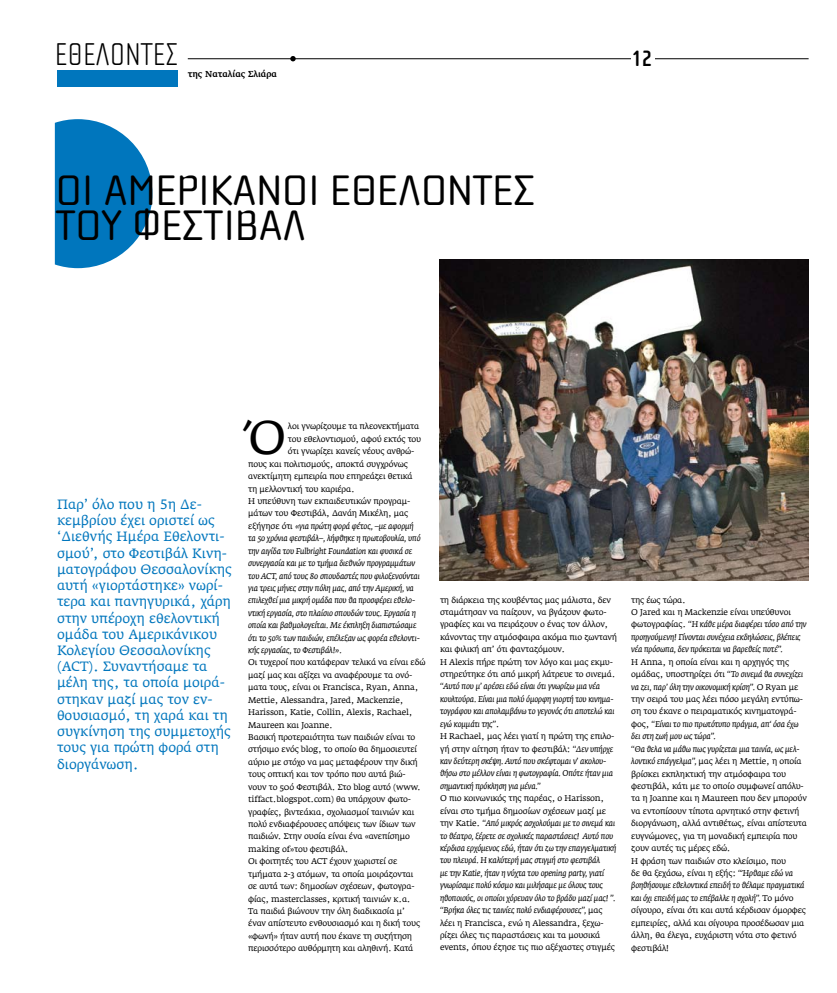
<style>
.page{position:relative;width:837px;height:993px;background:#fff}
.page>*{position:absolute;margin:0;border:0;box-sizing:border-box;transform-origin:0 0}
.t1{font:46.8px "Fedra Serif AGR";color:#000}
.t2{font:43.9px/35px "Cholla Wide OS Gr";color:#000}
.t3{font:100 32.5px "Cholla Sans Gr";color:#000}
.t4{font:700 22.9px "Cholla Sans Gr";color:#000}
.t5{font:13.4px/16.2px "Fedra Serif AGR";color:#0076bd}
.t6{font:500 8.6px "Fedra Serif AGR";color:#000}
.t7{font:8.3px/12.4px "Fedra Serif AGR";letter-spacing:-.02em;color:#000}
.t8{font:italic 8.3px/12.4px "Fedra Serif AGR";letter-spacing:-.02em;color:#000}
.s1{font-family:"Fedra Serif AGR Book TF"}
.s2{font-style:normal}
.s3{font-style:italic}
</style>
<div class="page">
<img style="left:439px;top:259px;width:369px;height:321px">
<svg style="left:55px;top:119px;width:97px;height:149px"></svg>
<div style="left:57px;top:71px;width:120px;height:16px;background:#0076bd"></div>
<hr style="left:188px;top:59px;width:620px;height:1px;background:#000">
<div style="left:631px;top:48px;width:24px;height:18px;background:#fff"></div>
<svg style="left:290px;top:56px;width:5px;height:5px"></svg>
<h3 class="t3" style="left:55px;top:36px;width:124px">ΕΘΕΛΟΝΤΕΣ</h3>
<p class="t6" style="left:188px;top:69px;width:91px">της Ναταλίας Σλιάρα</p>
<h2 class="t2" style="left:56px;top:174px;width:480px">ΟΙ ΑΜΕΡΙΚΑΝΟΙ ΕΘΕΛΟΝΤΕΣ<br>ΤΟΥ ΦΕΣΤΙΒΑΛ</h2>
<h3 class="t4" style="left:631px;top:45px;width:22px">12</h3>
<p class="t5" style="left:57px;top:496px;width:176px">Παρ’ όλο που η <span class="s1">5</span>η Δε&shy;κεμβρίου έχει οριστεί ως ‘Διεθνής Ημέρα Εθελοντι&shy;σμού’, στο Φεστιβάλ Κινη&shy;ματογράφου Θεσσαλονίκης αυτή «γιορτάστηκε» νωρί&shy;τερα και πανηγυρικά, χάρη στην υπέροχη εθελοντική ομάδα του Αμερικάνικου<br>Κολεγίου Θεσσαλονίκης (ACT). Συναντήσαμε τα μέλη της, τα οποία μοιρά&shy;στηκαν μαζί μας τον εν&shy;θουσιασμό, τη χαρά και τη συγκίνηση της συμμετοχής τους για πρώτη φορά στη διοργάνωση.</p>
<h1 class="t1" style="left:248px;top:411px;width:40px">Ό</h1>
<p class="t7" style="left:288px;top:420px;width:133px">λοι γνωρίζουμε τα πλεονεκτήματα</p>
<p class="t7" style="left:288px;top:433px;width:135px">του εθελοντισμού, αφού εκτός του</p>
<p class="t7" style="left:288px;top:445px;width:128px">ότι γνωρίζει κανείς νέους ανθρώ-</p>
<p class="t7" style="left:248px;top:458px;width:161px">πους και πολιτισμούς, αποκτά συγχρόνως</p>
<p class="t7" style="left:248px;top:470px;width:166px">ανεκτίμητη εμπειρία που επηρεάζει θετικά</p>
<p class="t7" style="left:248px;top:482px;width:108px">τη μελλοντική του καριέρα.</p>
<p class="t7" style="left:248px;top:495px;width:163px">Η υπεύθυνη των εκπαιδευτικών προγραμ-</p>
<p class="t7" style="left:248px;top:507px;width:162px">μάτων του Φεστιβάλ, Δανάη Μικέλη, μας</p>
<p class="t8" style="left:248px;top:520px;width:167px"><span class="s2">εξήγησε ότι</span> «για πρώτη φορά φέτος, –με αφορμή</p>
<p class="t8" style="left:248px;top:532px;width:174px">τα 50 χρόνια φεστιβάλ–, λήφθηκε η πρωτοβουλία, υπό</p>
<p class="t8" style="left:248px;top:544px;width:165px">την αιγίδα του Fulbright Foundation και φυσικά σε</p>
<p class="t8" style="left:248px;top:557px;width:169px">συνεργασία και με το τμήμα διεθνών προγραμμάτων</p>
<p class="t8" style="left:248px;top:569px;width:173px">του ACT, από τους 80 σπουδαστές που φιλοξενούνται</p>
<p class="t8" style="left:248px;top:582px;width:167px">για τρεις μήνες στην πόλη μας, από την Αμερική, να</p>
<p class="t8" style="left:248px;top:594px;width:168px">επιλεχθεί μια μικρή ομάδα που θα προσφέρει εθελο-</p>
<p class="t8" style="left:248px;top:606px;width:169px">ντική εργασία, στο πλαίσιο σπουδών τους. Εργασία η</p>
<p class="t8" style="left:248px;top:619px;width:170px">οποία και βαθμολογείται. Με έκπληξη διαπιστώσαμε</p>
<p class="t8" style="left:248px;top:631px;width:173px">ότι το 50% των παιδιών, επέλεξαν ως φορέα εθελοντι-</p>
<p class="t8" style="left:248px;top:644px;width:95px">κής εργασίας, το Φεστιβάλ!».</p>
<p class="t7" style="left:248px;top:656px;width:179px">Οι τυχεροί που κατάφεραν τελικά να είναι εδώ μαζί μας και αξίζει να αναφέρουμε τα ονό&shy;ματα τους, είναι οι Francisca, Ryan, Anna, Mettie, Alessandra, Jared, Mackenzie, Harisson, Katie, Collin, Alexis, Rachael, Maureen και Joanne.<br>Βασική προτεραιότητα των παιδιών είναι το στήσιμο ενός blog, το οποίο θα δημοσιευτεί αύριο με στόχο να μας μεταφέρουν την δική τους οπτική και τον τρόπο που αυτά βιώ&shy;νουν το 50ό Φεστιβάλ. Στο blog αυτό (www. tiffact.blogspot.com) θα υπάρχουν φωτο&shy;γραφίες, βιντεάκια, σχολιασμοί ταινιών και πολύ ενδιαφέρουσες απόψεις των ίδιων των παιδιών. Στην ουσία είναι ένα «ανεπίσημο making of»του φεστιβάλ.<br>Οι φοιτητές του ACT έχουν χωριστεί σε τμήματα 2-3 ατόμων, τα οποία μοιράζονται<br>σε αυτά των: δημοσίων σχέσεων, φωτογρα&shy;φίας, masterclasses, κριτική ταινιών κ.α.<br>Τα παιδιά βιώνουν την όλη διαδικασία μ’<br>έναν απίστευτο ενθουσιασμό και η δική τους «φωνή» ήταν αυτή που έκανε τη συζήτηση περισσότερο αυθόρμητη και αληθινή. Κατά</p>
<p class="t7" style="left:440px;top:593px;width:179px">τη διάρκεια της κουβέντας μας μάλιστα, δεν σταμάτησαν να παίζουν, να βγάζουν φωτο&shy;γραφίες και να πειράζουν ο ένας τον άλλον, κάνοντας την ατμόσφαιρα ακόμα πιο ζωντανή και φιλική απ’ ότι φανταζόμουν.<br>Η Alexis πήρε πρώτη τον λόγο και μας εκμυ&shy;στηρεύτηκε ότι από μικρή λάτρευε το σινεμά.</p>
<p class="t8" style="left:440px;top:680px;width:176px">“Αυτό που μ’ αρέσει εδώ είναι ότι γνωρίζω μια νέα κουλτούρα. Είναι μια πολύ όμορφη γιορτή του κινημα&shy;τογράφου και απολαμβάνω το γεγονός ότι αποτελώ και εγώ κομμάτι της”<span class="s2">.<br>Η Rachael, μας λέει γιατί η πρώτη της επιλο&shy;γή στην αίτηση ήταν το φεστιβάλ:</span> “Δεν υπήρχε καν δεύτερη σκέψη. Αυτό που σκέφτομαι ν’ ακολου&shy;θήσω στο μέλλον είναι η φωτογραφία. Οπότε ήταν μια σημαντική πρόκληση για μένα.”</p>
<p class="t8" style="left:440px;top:792px;width:178px"><span class="s2">Ο πιο κοινωνικός της παρέας, ο Harisson, είναι στο τμήμα δημοσίων σχέσεων μαζί με την Katie.</span> “Από μικρός ασχολούμαι με το σινεμά και το θέατρο, ξέρετε σε σχολικές παραστάσεις! Αυτό που κέρδισα ερχόμενος εδώ, ήταν ότι ζω την επαγγελματική του πλευρά. Η καλύτερή μας στιγμή στο φεστιβάλ<br>με την Katie, ήταν η νύχτα του opening party, γιατί γνωρίσαμε πολύ κόσμο και μιλήσαμε με όλους τους ηθοποιούς, οι οποίοι χόρευαν όλο το βράδυ μαζί μας! ”. “Βρήκα όλες τις ταινίες πολύ ενδιαφέρουσες”, <span class="s2">μας λέει η Francisca, ενώ η Alessandra, ξεχω&shy;ρίζει όλες τις παραστάσεις και τα μουσικά events, όπου έζησε τις πιο αξέχαστες στιγμές</span></p>
<p class="t8" style="left:631px;top:593px;width:177px"><span class="s2">της έως τώρα.<br>Ο Jared και η Mackenzie είναι υπεύθυνοι φωτογραφίας.</span> “Η κάθε μέρα διαφέρει τόσο από την προηγούμενη! Γίνονται συνέχεια εκδηλώσεις, βλέπεις νέα πρόσωπα, δεν πρόκειται να βαρεθείς ποτέ”.</p>
<p class="t7" style="left:631px;top:655px;width:177px">Η Anna, η οποία είναι και η αρχηγός της ομάδας, υποστηρίζει ότι <span class="s3">“Το σινεμά θα συνεχίζει να ζει, παρ’ όλη την οικονομική κρίση”.</span> Ο Ryan με την σειρά του μας λέει πόσο μεγάλη εντύπω&shy;ση του έκανε ο πειραματικός κινηματογρά&shy;φος, <span class="s3">“Είναι το πιο πρωτότυπο πράγμα, απ‘ όσα έχω δει στη ζωή μου ως τώρα’’.<br>“Θα θελα να μάθω πως γυρίζεται μια ταινία, ως μελ&shy;λοντικό επάγγελμα”,</span> μας λέει η Mettie, η οποία βρίσκει εκπληκτική την ατμόσφαιρα του φεστιβάλ, κάτι με το οποίο συμφωνεί απόλυ&shy;τα η Joanne και η Maureen που δεν μπορούν να εντοπίσουν τίποτα αρνητικό στην φετινή διοργάνωση, αλλά αντιθέτως, είναι απίστευτα ευγνώμονες, για τη μοναδική εμπειρία που ζουν αυτές τις μέρες εδώ.<br>Η φράση των παιδιών στο κλείσιμο, που<br>δε θα ξεχάσω, είναι η εξής: <span class="s3">“ Ήρθαμε εδώ να βοηθήσουμε εθελοντικά επειδή το θέλαμε πραγματικά και όχι επειδή μας το επέβαλλε η σχολή”.</span> Το μόνο σίγουρο, είναι ότι και αυτά κέρδισαν όμορφες εμπειρίες, αλλά και σίγουρα προσέδωσαν μια άλλη, θα έλεγα, ευχάριστη νότα στο φετινό φεστιβάλ!</p>
</div>
